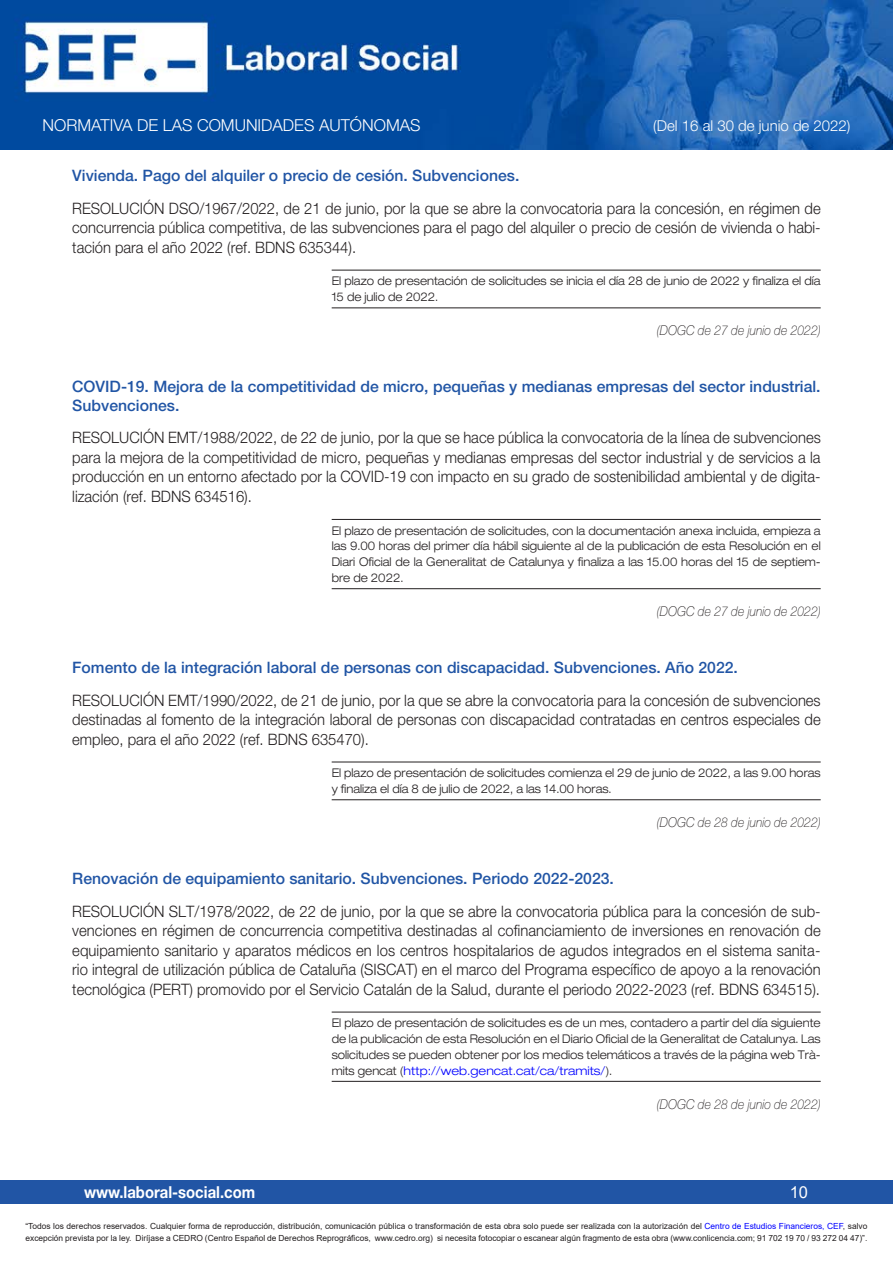
<style>
.page{position:relative;width:893px;height:1263px;background:#fff}
.page>*{position:absolute;margin:0;border:0;box-sizing:border-box;transform-origin:0 0}
.t1{font:300 16.5px "Helvetica Neue LT Std";color:#fff}
.t2{font:700 16.5px "Helvetica Neue LT Std";color:#fff;scale:.9 1}
.t3{font:16.5px "Arial";color:#fff}
.Contenido{font:300 15.75px/19.5px "Helvetica Neue LT Std";color:#231f20;text-align:justify;scale:.94 1}
.Título-cabecera{font:500 15.75px/18.8px "Helvetica Neue LT Std";color:#2155a5}
.t4{font:300 15px "Helvetica Neue LT Std";color:#fff}
.publicación{font:italic 100 13.5px "Helvetica Neue LT Std";color:#231f20;scale:.9 1}
.Plazo{font:300 expanded 12px/15.8px "Helvetica Neue LT Std";color:#231f20;scale:.92 1}
.t5{font:8.4px/12px "Arial";color:#231f20}
.s1{color:#00f}
</style>
<div class="page">
<div style="left:0;top:1180px;width:893px;height:23px;background:#2155a5"></div>
<img style="left:0;top:0;width:893px;height:149px">
<hr style="left:332px;top:270px;width:489px;height:1px;background:#231f20">
<hr style="left:332px;top:307px;width:489px;height:1px;background:#231f20">
<hr style="left:332px;top:519px;width:489px;height:1px;background:#231f20">
<hr style="left:332px;top:588px;width:489px;height:1px;background:#231f20">
<hr style="left:332px;top:762px;width:489px;height:1px;background:#231f20">
<hr style="left:332px;top:799px;width:489px;height:1px;background:#231f20">
<hr style="left:332px;top:1012px;width:489px;height:1px;background:#231f20">
<hr style="left:332px;top:1081px;width:489px;height:1px;background:#231f20">
<p class="t1" style="left:43px;top:115px;width:379px">NORMATIVA DE LAS COMUNIDADES AUTÓNOMAS</p>
<p class="t4" style="left:653px;top:117px;width:199px">(Del 16 al 30 de junio de 2022)</p>
<p class="Título-cabecera" style="left:72px;top:166px;width:449px">Vivienda. Pago del alquiler o precio de cesión. Subvenciones.</p>
<p class="Contenido" style="left:72px;top:198px;width:798px">RESOLUCIÓN DSO/1967/2022, de 21 de junio, por la que se abre la convocatoria para la concesión, en régimen de concurrencia pública competitiva, de las subvenciones para el pago del alquiler o precio de cesión de vivienda o habi&shy;tación para el año 2022 (ref. BDNS 635344).</p>
<p class="Plazo" style="left:332px;top:273px;width:533px">El plazo de presentación de solicitudes se inicia el día 28 de junio de 2022 y finaliza el día<br>15 de julio de 2022.</p>
<p class="publicación" style="left:657px;top:323px;width:184px">(DOGC de 27 de junio de 2022)</p>
<p class="Título-cabecera" style="left:72px;top:377px;width:750px">COVID-19. Mejora de la competitividad de micro, pequeñas y medianas empresas del sector industrial.<br>Subvenciones.</p>
<p class="Contenido" style="left:72px;top:428px;width:798px">RESOLUCIÓN EMT/1988/2022, de 22 de junio, por la que se hace pública la convocatoria de la línea de subvenciones para la mejora de la competitividad de micro, pequeñas y medianas empresas del sector industrial y de servicios a la producción en un entorno afectado por la COVID-19 con impacto en su grado de sostenibilidad ambiental y de digita&shy;lización (ref. BDNS 634516).</p>
<p class="Plazo" style="left:332px;top:522px;width:533px;text-align:justify">El plazo de presentación de solicitudes, con la documentación anexa incluida, empieza a las 9.00 horas del primer día hábil siguiente al de la publicación de esta Resolución en el Diari Oficial de la Generalitat de Catalunya y finaliza a las 15.00 horas del 15 de septiem&shy;bre de 2022.</p>
<p class="publicación" style="left:657px;top:604px;width:184px">(DOGC de 27 de junio de 2022)</p>
<p class="Título-cabecera" style="left:72px;top:658px;width:667px">Fomento de la integración laboral de personas con discapacidad. Subvenciones. Año 2022.</p>
<p class="Contenido" style="left:72px;top:690px;width:798px">RESOLUCIÓN EMT/1990/2022, de 21 de junio, por la que se abre la convocatoria para la concesión de subvenciones destinadas al fomento de la integración laboral de personas con discapacidad contratadas en centros especiales de empleo, para el año 2022 (ref. BDNS 635470).</p>
<p class="Plazo" style="left:332px;top:765px;width:533px">El plazo de presentación de solicitudes comienza el 29 de junio de 2022, a las 9.00 horas y finaliza el día 8 de julio de 2022, a las 14.00 horas.</p>
<p class="publicación" style="left:657px;top:815px;width:184px">(DOGC de 28 de junio de 2022)</p>
<p class="Título-cabecera" style="left:72px;top:869px;width:543px">Renovación de equipamiento sanitario. Subvenciones. Periodo 2022-2023.</p>
<p class="Contenido" style="left:72px;top:901px;width:798px">RESOLUCIÓN SLT/1978/2022, de 22 de junio, por la que se abre la convocatoria pública para la concesión de sub&shy;venciones en régimen de concurrencia competitiva destinadas al cofinanciamiento de inversiones en renovación de equipamiento sanitario y aparatos médicos en los centros hospitalarios de agudos integrados en el sistema sanita&shy;rio integral de utilización pública de Cataluña (SISCAT) en el marco del Programa específico de apoyo a la renovación tecnológica (PERT) promovido por el Servicio Catalán de la Salud, durante el periodo 2022-2023 (ref. BDNS 634515).</p>
<p class="Plazo" style="left:332px;top:1015px;width:533px;text-align:justify">El plazo de presentación de solicitudes es de un mes, contadero a partir del día siguiente de la publicación de esta Resolución en el Diario Oficial de la Generalitat de Catalunya. Las solicitudes se pueden obtener por los medios telemáticos a través de la página web Trà&shy;mits gencat (<span class="s1">http://web.gencat.cat/ca/tramits/</span>).</p>
<p class="publicación" style="left:657px;top:1096px;width:184px">(DOGC de 28 de junio de 2022)</p>
<p class="t2" style="left:84px;top:1182px;width:192px">www.laboral-social.com</p>
<p class="t3" style="left:790px;top:1180px;width:20px">10</p>
<p class="t5" style="left:26px;top:1220px;width:843px">“Todos los derechos reservados. Cualquier forma de reproducción, distribución, comunicación pública o transformación de esta obra solo puede ser realizada con la autorización del <span class="s1">Centro de Estudios Financieros, CEF</span>, salvo excepción prevista por la ley. Diríjase a CEDRO (Centro Español de Derechos Reprográficos, www.cedro.org) si necesita fotocopiar o escanear algún fragmento de esta obra (www.conlicencia.com; 91 702 19 70 / 93 272 04 47)”.</p>
</div>
